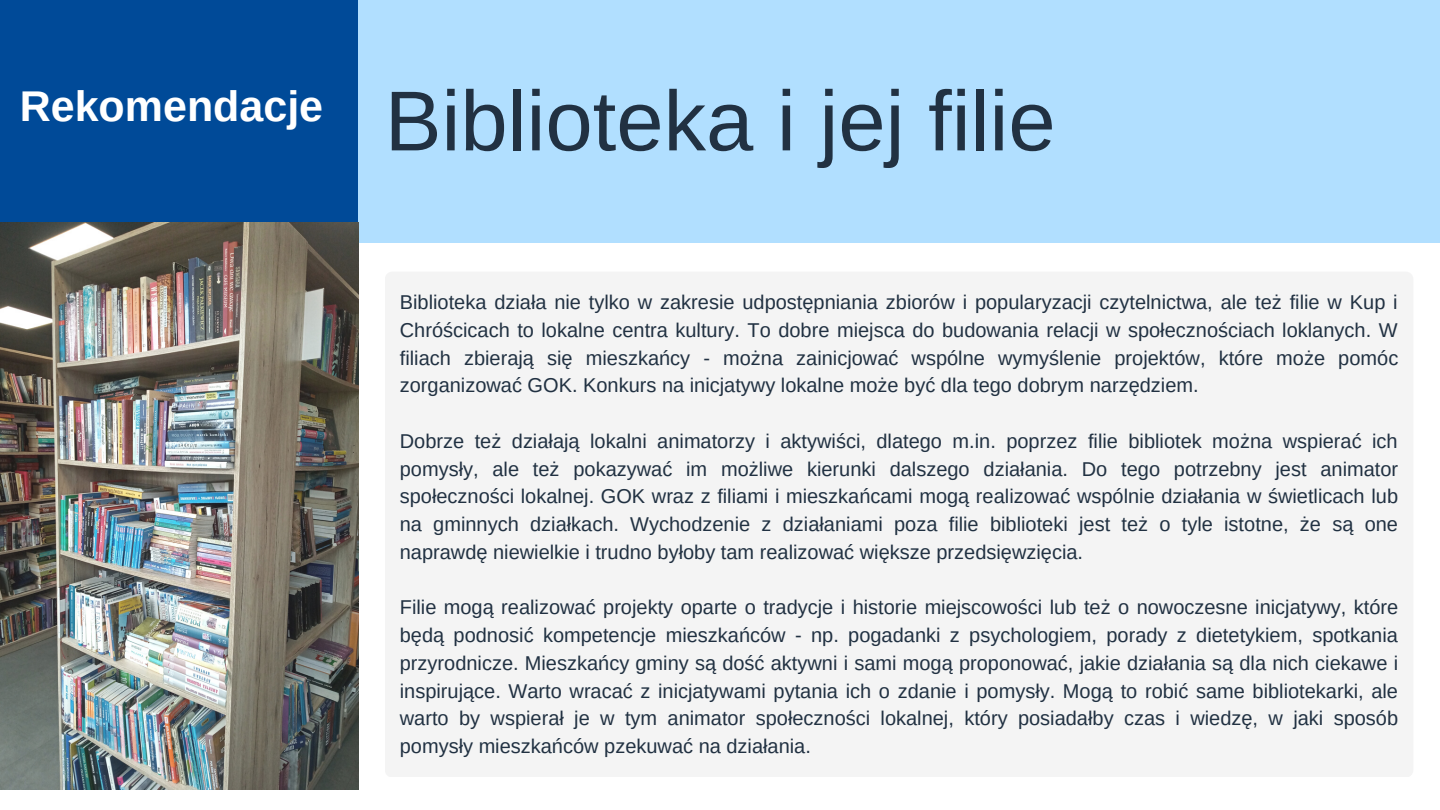
<style>
.page{position:relative;width:1440px;height:810px;background:#fff}
.page>*{position:absolute;margin:0;border:0;box-sizing:border-box;transform-origin:0 0}
.t1{font:85px "Arimo";color:#213142}
.t2{font:700 43px "Arimo";color:#fff}
.t3{font:20px/27.8px "Arimo";color:#213142;text-align:justify}
</style>
<div class="page">
<div style="left:0;top:0;width:358px;height:243px;background:#004a98"></div>
<div style="left:358px;top:0;width:1082px;height:243px;background:#b1dfff"></div>
<div style="left:385px;top:272px;width:1028px;height:505px;background:#f4f4f4;border-radius:8px"></div>
<img style="left:0;top:223px;width:358px;height:567px">
<p class="t2" style="left:20px;top:82px;width:305px">Rekomendacje</p>
<p class="t1" style="left:385px;top:73px;width:672px">Biblioteka i jej filie</p>
<p class="t3" style="left:400px;top:288px;width:1000px">Biblioteka działa nie tylko w zakresie udpostępniania zbiorów i popularyzacji czytelnictwa, ale też filie w Kup i Chróścicach to lokalne centra kultury. To dobre miejsca do budowania relacji w społecznościach loklanych. W filiach zbierają się mieszkańcy - można zainicjować wspólne wymyślenie projektów, które może pomóc zorganizować GOK. Konkurs na inicjatywy lokalne może być dla tego dobrym narzędziem.</p>
<p class="t3" style="left:400px;top:427px;width:1000px">Dobrze też działają lokalni animatorzy i aktywiści, dlatego m.in. poprzez filie bibliotek można wspierać ich pomysły, ale też pokazywać im możliwe kierunki dalszego działania. Do tego potrzebny jest animator społeczności lokalnej. GOK wraz z filiami i mieszkańcami mogą realizować wspólnie działania w świetlicach lub na gminnych działkach. Wychodzenie z działaniami poza filie biblioteki jest też o tyle istotne, że są one naprawdę niewielkie i trudno byłoby tam realizować większe przedsięwzięcia.</p>
<p class="t3" style="left:400px;top:594px;width:1000px">Filie mogą realizować projekty oparte o tradycje i historie miejscowości lub też o nowoczesne inicjatywy, które będą podnosić kompetencje mieszkańców - np. pogadanki z psychologiem, porady z dietetykiem, spotkania przyrodnicze. Mieszkańcy gminy są dość aktywni i sami mogą proponować, jakie działania są dla nich ciekawe i inspirujące. Warto wracać z inicjatywami pytania ich o zdanie i pomysły. Mogą to robić same bibliotekarki, ale warto by wspierał je w tym animator społeczności lokalnej, który posiadałby czas i wiedzę, w jaki sposób pomysły mieszkańców pzekuwać na działania.</p>
</div>
